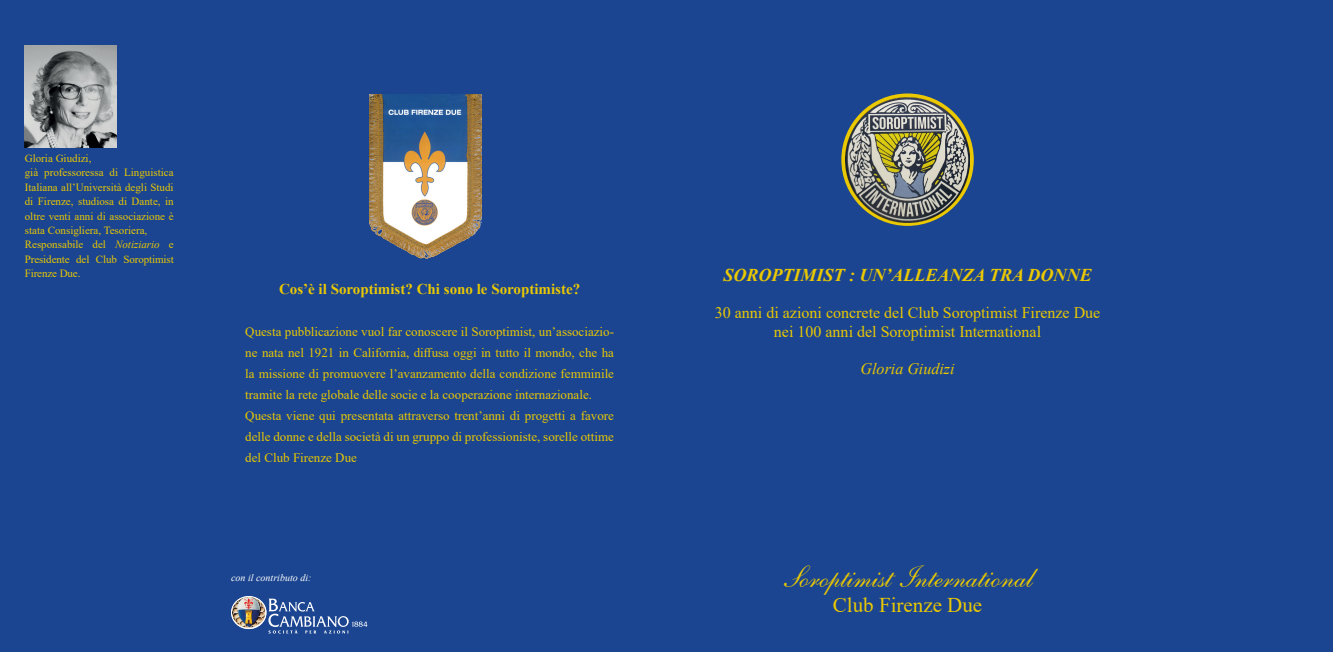
<style>
.page{position:relative;width:1333px;height:652px;background:#fff}
.page>*{position:absolute;margin:0;border:0;box-sizing:border-box;transform-origin:0 0}
.t1{font:30px "English 111 Adagio BT";color:#eac802}
.t2{font:21px "Times New Roman";color:#eac802}
.t3{font:italic 700 18px "Times New Roman";color:#eac802}
.t4{font:16px "Times New Roman";color:#eac802}
.t5{font:italic 16px "Times New Roman";color:#eac802}
.t6{font:700 15px "Times New Roman";color:#eac802}
.t7{font:13px/21px "Times New Roman";color:#eac802;text-align:justify}
.t8{font:11px/14.4px "Times New Roman";color:#eac802;text-align:justify}
.t9{font:italic 10px "Times New Roman";color:#fff}
.s1{font-style:italic}
</style>
<div class="page">
<div style="left:1134px;top:0;width:198px;height:652px;background:#1b4590"></div>
<div style="left:0;top:0;width:198px;height:652px;background:#1b4590"></div>
<div style="left:652px;top:0;width:28px;height:652px;background:#1b4590"></div>
<div style="left:680px;top:0;width:454px;height:652px;background:#1b4590"></div>
<div style="left:198px;top:0;width:454px;height:652px;background:#1b4590"></div>
<svg style="left:841px;top:93px;width:132px;height:133px"></svg>
<img style="left:845px;top:97px;width:124px;height:125px">
<img style="left:369px;top:95px;width:112px;height:164px">
<svg style="left:268px;top:599px;width:99px;height:35px"></svg>
<img style="left:232px;top:597px;width:33px;height:31px">
<div style="left:231px;top:596px;width:35px;height:33px;border:1px solid #fff;border-radius:50%"></div>
<img style="left:25px;top:45px;width:92px;height:102px">
<p class="t8" style="left:25px;top:151px;width:68px">Gloria Giudizi,</p>
<p class="t8" style="left:25px;top:165px;width:150px">già professoressa di Linguistica Italiana all’Università degli Studi di Firenze, studiosa di Dante, in oltre venti anni di associazione è stata Consigliera, Tesoriera,</p>
<p class="t8" style="left:25px;top:237px;width:150px">Responsabile del <span class="s1">Notiziario</span> e Presidente del Club Soroptimist Firenze Due.</p>
<p class="t6" style="left:279px;top:278px;width:303px">Cos’è il Soroptimist? Chi sono le Soroptimiste?</p>
<p class="t7" style="left:245px;top:320px;width:370px">Questa pubblicazione vuol far conoscere il Soroptimist, un’associazio&shy;ne nata nel 1921 in California, diffusa oggi in tutto il mondo, che ha la missione di promuovere l’avanzamento della condizione femminile tramite la rete globale delle socie e la cooperazione internazionale.</p>
<p class="t7" style="left:245px;top:404px;width:370px">Questa viene qui presentata attraverso trent’anni di progetti a favore delle donne e della società di un gruppo di professioniste, sorelle ottime del Club Firenze Due</p>
<p class="t3" style="left:723px;top:263px;width:370px">SOROPTIMIST : UN’ALLEANZA TRA DONNE</p>
<p class="t4" style="left:714px;top:302px;width:387px">30 anni di azioni concrete del Club Soroptimist Firenze Due</p>
<p class="t4" style="left:774px;top:321px;width:269px">nei 100 anni del Soroptimist International</p>
<p class="t5" style="left:860px;top:357px;width:95px">Gloria Giudizi</p>
<p class="t9" style="left:231px;top:571px;width:82px">con il contributo di:</p>
<p class="t1" style="left:782px;top:559px;width:252px">Soroptimist International</p>
<p class="t2" style="left:832px;top:590px;width:151px">Club Firenze Due</p>
</div>
